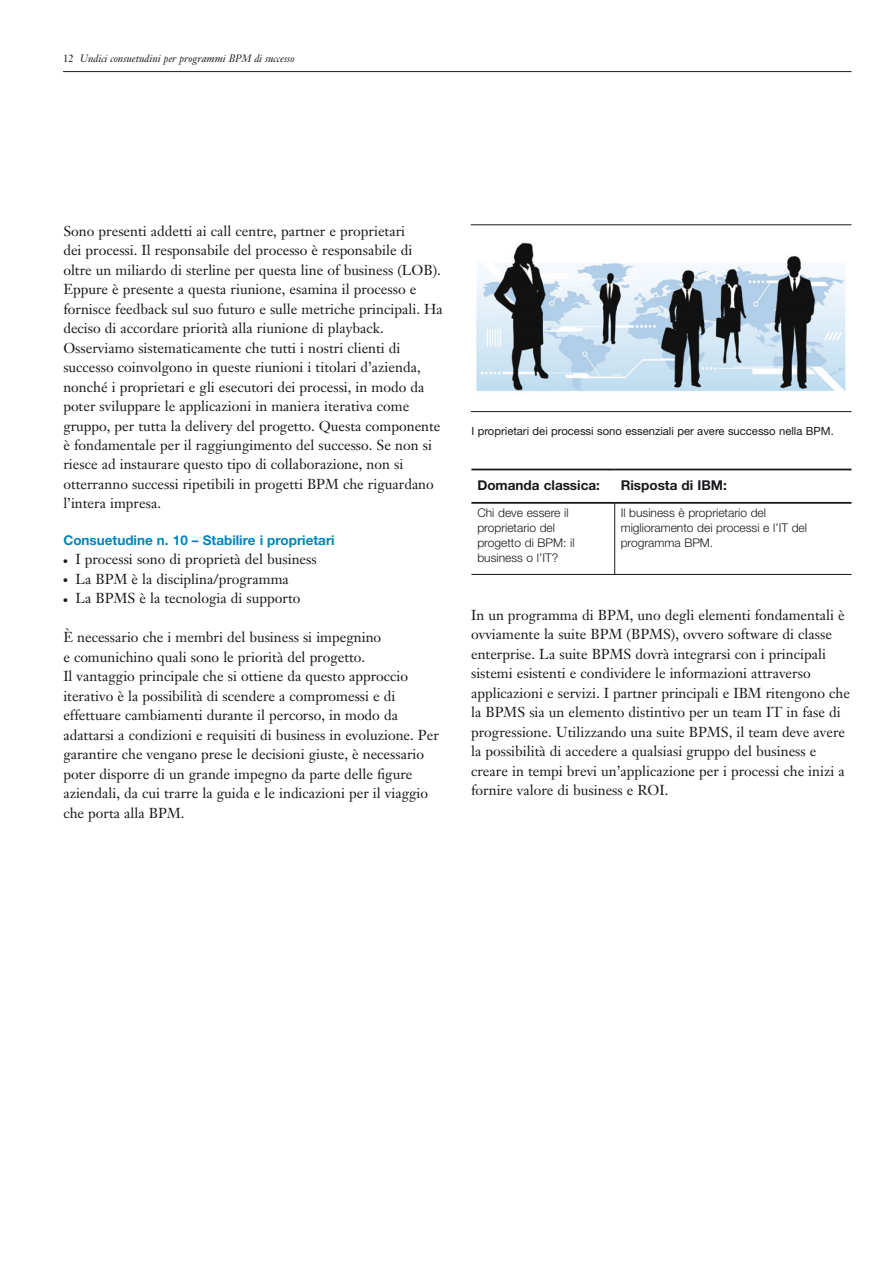
<style>
.page{position:relative;width:893px;height:1263px;background:#fff}
.page>*{position:absolute;margin:0;border:0;box-sizing:border-box;transform-origin:0 0}
.t1{font:14.25px/19.5px "Janson Text";color:#1a171c}
.t2{font:700 13.5px "Helvetica Neue";color:#0085bd}
.t3{font:700 13.5px "Helvetica Neue";color:#1a171c}
.t4{font:300 12px "Helvetica Neue";color:#1a171c}
.t5{font:11.25px "Helvetica Neue";color:#1a171c}
.t6{font:italic 10.5px "Janson Text";color:#1a171c}
.s1{font-style:normal}
</style>
<div class="page">
<hr style="left:63px;top:71px;width:788px;height:1px;background:#1a171c">
<img style="left:476px;top:242px;width:370px;height:150px">
<hr style="left:471px;top:224px;width:380px;height:1px;background:#1a171c">
<hr style="left:471px;top:411px;width:380px;height:1px;background:#1a171c">
<hr style="left:471px;top:469px;width:144px;height:1px;background:#1a171c">
<hr style="left:471px;top:502px;width:144px;height:2px;background:#1a171c">
<hr style="left:615px;top:469px;width:236px;height:1px;background:#1a171c">
<hr style="left:615px;top:502px;width:236px;height:2px;background:#1a171c">
<hr style="left:471px;top:574px;width:380px;height:1px;background:#1a171c">
<hr style="left:614px;top:503px;width:1px;height:72px;background:#1a171c">
<p class="t6" style="left:63px;top:54px;width:233px"><span class="s1">12</span> Undici consuetudini per programmi BPM di successo</p>
<p class="t1" style="left:63px;top:222px;width:381px">Sono presenti addetti ai call centre, partner e proprietari<br>dei processi. Il responsabile del processo è responsabile di oltre un miliardo di sterline per questa line of business (LOB).<br>Eppure è presente a questa riunione, esamina il processo e fornisce feedback sul suo futuro e sulle metriche principali. Ha deciso di accordare priorità alla riunione di playback.<br>Osserviamo sistematicamente che tutti i nostri clienti di successo coinvolgono in queste riunioni i titolari d’azienda, nonché i proprietari e gli esecutori dei processi, in modo da poter sviluppare le applicazioni in maniera iterativa come gruppo, per tutta la delivery del progetto. Questa componente è fondamentale per il raggiungimento del successo. Se non si riesce ad instaurare questo tipo di collaborazione, non si otterranno successi ripetibili in progetti BPM che riguardano l’intera impresa.</p>
<h3 class="t2" style="left:63px;top:535px;width:273px">Consuetudine n. 10 – Stabilire i proprietari</h3>
<p class="t1" style="left:63px;top:551px;width:255px">● I processi sono di proprietà del business</p>
<p class="t1" style="left:63px;top:570px;width:227px">● La BPM è la disciplina/programma</p>
<p class="t1" style="left:63px;top:590px;width:239px">● La BPMS è la tecnologia di supporto</p>
<p class="t1" style="left:63px;top:629px;width:377px">È necessario che i membri del business si impegnino<br>e comunichino quali sono le priorità del progetto.<br>Il vantaggio principale che si ottiene da questo approccio iterativo è la possibilità di scendere a compromessi e di effettuare cambiamenti durante il percorso, in modo da adattarsi a condizioni e requisiti di business in evoluzione. Per garantire che vengano prese le decisioni giuste, è necessario poter disporre di un grande impegno da parte delle figure aziendali, da cui trarre la guida e le indicazioni per il viaggio che porta alla BPM.</p>
<p class="t5" style="left:471px;top:426px;width:364px">I proprietari dei processi sono essenziali per avere successo nella BPM.</p>
<p class="t3" style="left:477px;top:481px;width:124px">Domanda classica:</p>
<p class="t3" style="left:621px;top:481px;width:108px">Risposta di IBM:</p>
<p class="t4" style="left:477px;top:509px;width:93px">Chi deve essere il</p>
<p class="t4" style="left:621px;top:509px;width:147px">Il business è proprietario del</p>
<p class="t4" style="left:477px;top:524px;width:79px">proprietario del</p>
<p class="t4" style="left:621px;top:524px;width:188px">miglioramento dei processi e l’IT del</p>
<p class="t4" style="left:477px;top:539px;width:99px">progetto di BPM: il</p>
<p class="t4" style="left:621px;top:539px;width:94px">programma BPM.</p>
<p class="t4" style="left:477px;top:554px;width:82px">business o l’IT?</p>
<p class="t1" style="left:471px;top:606px;width:380px">In un programma di BPM, uno degli elementi fondamentali è ovviamente la suite BPM (BPMS), ovvero software di classe enterprise. La suite BPMS dovrà integrarsi con i principali sistemi esistenti e condividere le informazioni attraverso applicazioni e servizi. I partner principali e IBM ritengono che la BPMS sia un elemento distintivo per un team IT in fase di progressione. Utilizzando una suite BPMS, il team deve avere la possibilità di accedere a qualsiasi gruppo del business e creare in tempi brevi un’applicazione per i processi che inizi a fornire valore di business e ROI.</p>
</div>
